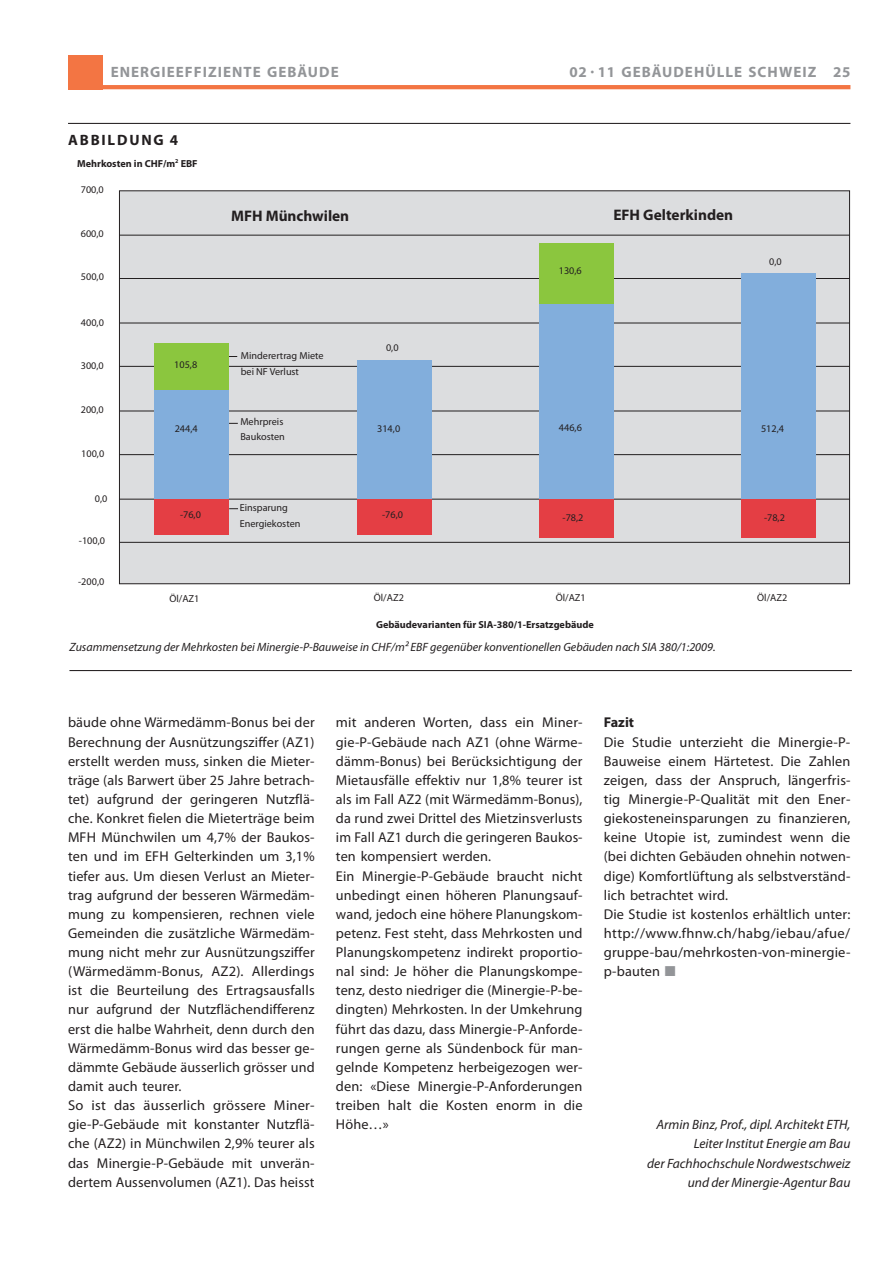
<style>
.page{position:relative;width:893px;height:1263px;background:#fff}
.page>*{position:absolute;margin:0;border:0;box-sizing:border-box;transform-origin:0 0}
.t1{font:700 15.3px "Myriad Pro";color:#231f20}
.t2{font:700 15px "Myriad Pro";letter-spacing:.07em;color:#939598}
.t3{font:700 15px "Myriad Pro";letter-spacing:.12em;color:#231f20}
.t4{font:14.25px/19.2px "Myriad Pro";letter-spacing:.01em;color:#231f20}
.t5{font:700 14.25px "Myriad Pro";color:#231f20}
.t6{font:italic 13.5px/19.2px "Myriad Pro";color:#231f20;text-align:right}
.t7{font:italic 12px "Myriad Pro";color:#231f20}
.t8{font:10.2px/15.3px "Myriad Pro";color:#231f20}
.t9{font:700 10.2px "Myriad Pro";color:#231f20}
.s1{color:#939598}
</style>
<div class="page">
<div style="left:68px;top:55px;width:34px;height:34px;background:#f37543"></div>
<hr style="left:68px;top:85px;width:782px;height:4px;background:#f37543">
<div style="left:119px;top:191px;width:730px;height:393px;background:#dcdddf"></div>
<hr style="left:119px;top:278px;width:731px;height:1px;background:#231f20">
<hr style="left:120px;top:322px;width:730px;height:1px;background:#231f20">
<hr style="left:119px;top:454px;width:731px;height:1px;background:#231f20">
<hr style="left:119px;top:499px;width:731px;height:1px;background:#231f20">
<hr style="left:119px;top:235px;width:731px;height:1px;background:#231f20">
<hr style="left:119px;top:366px;width:731px;height:1px;background:#231f20">
<hr style="left:119px;top:410px;width:731px;height:1px;background:#231f20">
<hr style="left:119px;top:542px;width:731px;height:1px;background:#231f20">
<div style="left:154px;top:343px;width:75px;height:48px;background:#8bc63e"></div>
<div style="left:154px;top:390px;width:75px;height:109px;background:#82aedc"></div>
<div style="left:154px;top:499px;width:75px;height:36px;background:#e43e44"></div>
<div style="left:357px;top:499px;width:75px;height:36px;background:#e43e44"></div>
<div style="left:357px;top:360px;width:75px;height:138px;background:#82aedc"></div>
<div style="left:539px;top:243px;width:75px;height:63px;background:#8bc63e"></div>
<div style="left:540px;top:304px;width:74px;height:195px;background:#82aedc"></div>
<div style="left:540px;top:499px;width:74px;height:39px;background:#e43e44"></div>
<div style="left:741px;top:499px;width:75px;height:39px;background:#e43e44"></div>
<div style="left:741px;top:274px;width:75px;height:225px;background:#82aedc"></div>
<hr style="left:68px;top:123px;width:782px;height:1px;background:#231f20">
<hr style="left:69px;top:670px;width:783px;height:1px;background:#231f20">
<p class="t2" style="left:111px;top:62px;width:230px">energieeffiziente gebäude</p>
<p class="t3" style="left:68px;top:130px;width:112px">Abbildung 4</p>
<p class="t9" style="left:77px;top:157px;width:122px">Mehrkosten in CHF/m<sup>2</sup> EBF</p>
<p class="t8" style="left:81px;top:182px;width:25px">700,0</p>
<p class="t2" style="left:569px;top:62px;width:282px">02 · 11 gebäudehülle Schweiz 25</p>
<p class="t8" style="left:81px;top:226px;width:25px">600,0</p>
<p class="t8" style="left:81px;top:268px;width:25px">500,0</p>
<p class="t8" style="left:81px;top:315px;width:25px">400,0</p>
<p class="t8" style="left:81px;top:358px;width:25px">300,0</p>
<p class="t8" style="left:81px;top:402px;width:25px">200,0</p>
<p class="t8" style="left:81px;top:446px;width:25px">100,0</p>
<p class="t8" style="left:95px;top:491px;width:14px">0,0</p>
<p class="t8" style="left:79px;top:533px;width:28px">-100,0</p>
<p class="t8" style="left:78px;top:574px;width:28px">-200,0</p>
<p class="t8" style="left:174px;top:357px;width:25px">105,8</p>
<p class="t8" style="left:175px;top:420px;width:25px">244,4</p>
<p class="t1" style="left:231px;top:206px;width:120px">MFH Münchwilen</p>
<p class="t1" style="left:613px;top:205px;width:121px">EFH Gelterkinden</p>
<p class="t8" style="left:241px;top:348px;width:84px">Minderertrag Miete bei NF Verlust</p>
<p class="t8" style="left:240px;top:414px;width:46px">Mehrpreis<br>Baukosten</p>
<p class="t8" style="left:386px;top:340px;width:14px">0,0</p>
<p class="t8" style="left:377px;top:420px;width:25px">314,0</p>
<p class="t8" style="left:559px;top:263px;width:25px">130,6</p>
<p class="t8" style="left:559px;top:420px;width:25px">446,6</p>
<p class="t8" style="left:769px;top:254px;width:14px">0,0</p>
<p class="t8" style="left:761px;top:420px;width:25px">512,4</p>
<p class="t8" style="left:240px;top:500px;width:62px">Einsparung<br>Energiekosten</p>
<p class="t8" style="left:180px;top:507px;width:22px">-76,0</p>
<p class="t8" style="left:382px;top:507px;width:22px">-76,0</p>
<p class="t8" style="left:562px;top:510px;width:22px">-78,2</p>
<p class="t8" style="left:764px;top:510px;width:22px">-78,2</p>
<p class="t8" style="left:169px;top:590px;width:32px">Öl/AZ1</p>
<p class="t8" style="left:374px;top:590px;width:32px">Öl/AZ2</p>
<p class="t8" style="left:556px;top:590px;width:32px">Öl/AZ1</p>
<p class="t8" style="left:757px;top:590px;width:32px">Öl/AZ2</p>
<p class="t9" style="left:376px;top:617px;width:219px">Gebäudevarianten für SIA-380/1-Ersatzgebäude</p>
<p class="t7" style="left:69px;top:639px;width:648px">Zusammensetzung der Mehrkosten bei Minergie-P-Bauweise in CHF/m² EBF gegenüber konventionellen Gebäuden nach SIA 380/1:2009.</p>
<p class="t4" style="left:68px;top:713px;width:248px">bäude ohne Wärmedämm-Bonus bei der Berechnung der Ausnützungsziffer (AZ1) erstellt werden muss, sinken die Mieter&shy;träge (als Barwert über 25 Jahre betrach&shy;tet) aufgrund der geringeren Nutzflä&shy;che. Konkret fielen die Mieterträge beim MFH Münchwilen um 4,7% der Baukos&shy;ten und im EFH Gelterkinden um 3,1% tiefer aus. Um diesen Verlust an Mieter&shy;trag aufgrund der besseren Wärmedäm&shy;mung zu kompensieren, rechnen viele Gemeinden die zusätzliche Wärmedäm&shy;mung nicht mehr zur Ausnützungsziffer (Wärmedämm-Bonus, AZ2). Allerdings ist die Beurteilung des Ertragsausfalls nur aufgrund der Nutzflächendifferenz erst die halbe Wahrheit, denn durch den Wärmedämm-Bonus wird das besser ge&shy;dämmte Gebäude äusserlich grösser und damit auch teurer.<br>So ist das äusserlich grössere Miner&shy;gie-P-Gebäude mit konstanter Nutzflä&shy;che (AZ2) in Münchwilen 2,9% teurer als das Minergie-P-Gebäude mit unverän&shy;dertem Aussenvolumen (AZ1). Das heisst</p>
<p class="t4" style="left:336px;top:713px;width:248px">mit anderen Worten, dass ein Miner&shy;gie-P-Gebäude nach AZ1 (ohne Wärme&shy;dämm-Bonus) bei Berücksichtigung der Mietausfälle effektiv nur 1,8% teurer ist als im Fall AZ2 (mit Wärmedämm-Bonus), da rund zwei Drittel des Mietzinsverlusts im Fall AZ1 durch die geringeren Baukos&shy;ten kompensiert werden.<br>Ein Minergie-P-Gebäude braucht nicht unbedingt einen höheren Planungsauf&shy;wand, jedoch eine höhere Planungskom&shy;petenz. Fest steht, dass Mehrkosten und Planungskompetenz indirekt proportio&shy;nal sind: Je höher die Planungskompe&shy;tenz, desto niedriger die (Minergie-P-be&shy;dingten) Mehrkosten. In der Umkehrung führt das dazu, dass Minergie-P-Anforde&shy;rungen gerne als Sündenbock für man&shy;gelnde Kompetenz herbeigezogen wer&shy;den: «Diese Minergie-P-Anforderungen treiben halt die Kosten enorm in die Höhe…»</p>
<p class="t5" style="left:604px;top:713px;width:32px">Fazit</p>
<p class="t4" style="left:604px;top:732px;width:248px">Die Studie unterzieht die Minergie-P-Bauweise einem Härtetest. Die Zahlen zeigen, dass der Anspruch, längerfris&shy;tig Minergie-P-Qualität mit den Ener&shy;giekosteneinsparungen zu finanzieren, keine Utopie ist, zumindest wenn die (bei dichten Gebäuden ohnehin notwen&shy;dige) Komfortlüftung als selbstverständ&shy;lich betrachtet wird.<br>Die Studie ist kostenlos erhältlich unter: http://www.fhnw.ch/habg/iebau/afue/ gruppe-bau/mehrkosten-von-minergie&shy;p-bauten <span class="s1">■</span></p>
<p class="t6" style="left:647px;top:1115px;width:205px">Armin Binz, Prof., dipl. Architekt ETH, Leiter Institut Energie am Bau<br>der Fachhochschule Nordwestschweiz und der Minergie-Agentur Bau</p>
</div>
